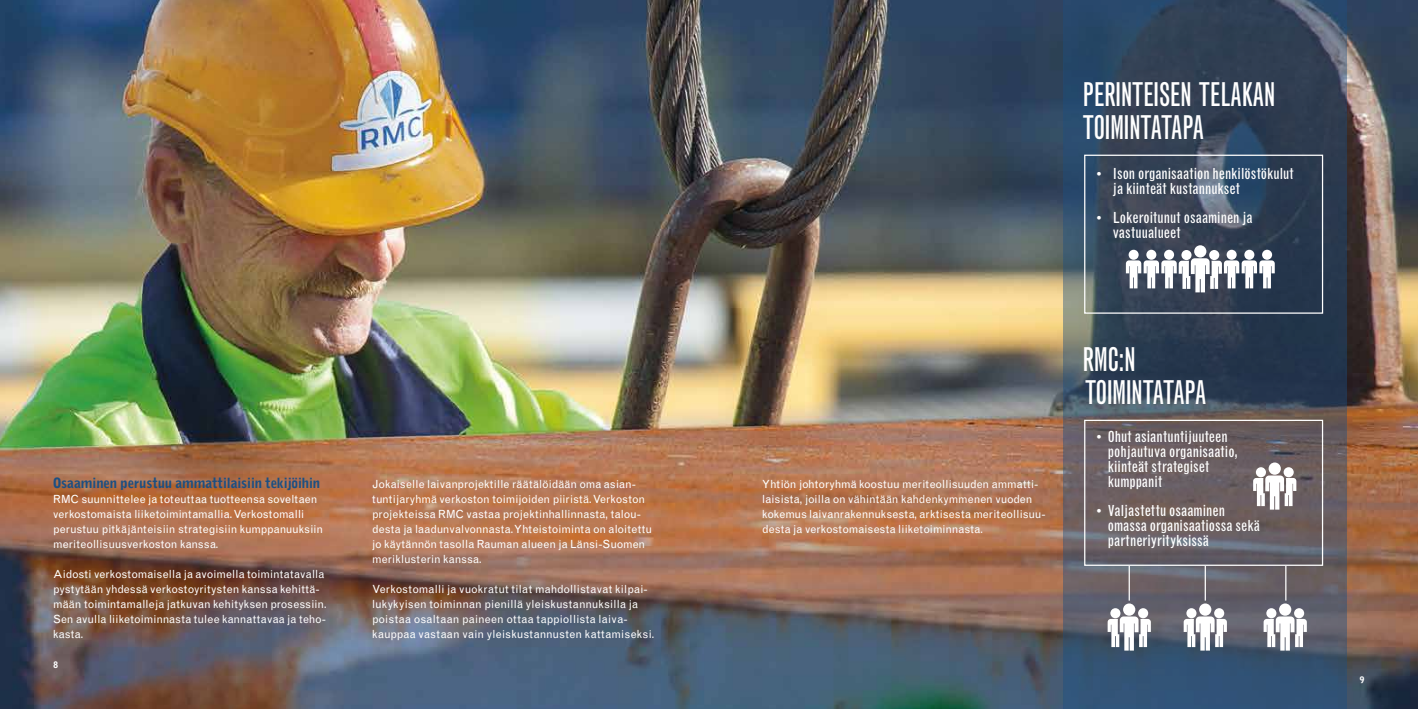
<style>
.page{position:relative;width:1418px;height:709px;background:#fff}
.page>*{position:absolute;margin:0;border:0;box-sizing:border-box;transform-origin:0 0}
.t1{font:32.5px/32.5px "Grotesque MT Std Extra Cond";color:#fff}
.t2{font:condensed 15px/15px "Grotesque MT Std";color:#fff}
.t3{font:900 13.75px "Grotesque MT Std";letter-spacing:-.02em;color:#1c4f82}
.t4{font:11.25px/15px "Grotesque MT Std";letter-spacing:.01em;color:#fff}
.t5{font:900 8.75px "Grotesque MT Std";color:#fff}
</style>
<div class="page">
<img style="left:0;top:0;width:1417px;height:709px">
<svg style="left:1063px;top:0;width:283px;height:709px;background:#434d5e"></svg>
<div style="left:1084px;top:155px;width:239px;height:159px;border:1px solid #fff"></div>
<div style="left:1084px;top:420px;width:239px;height:146px;border:1px solid #fff"></div>
<svg style="left:1253px;top:462px;width:43px;height:47px"></svg>
<svg style="left:1107px;top:603px;width:43px;height:47px"></svg>
<svg style="left:1183px;top:603px;width:43px;height:47px"></svg>
<svg style="left:1263px;top:603px;width:43px;height:47px"></svg>
<svg style="left:1125px;top:245px;width:149px;height:47px"></svg>
<hr style="left:1128px;top:566px;width:1px;height:34px;background:#fff">
<hr style="left:1204px;top:566px;width:1px;height:34px;background:#fff">
<hr style="left:1285px;top:566px;width:1px;height:34px;background:#fff">
<p class="t3" style="left:53px;top:475px;width:268px">Osaaminen perustuu ammattilaisiin tekijöihin</p>
<p class="t4" style="left:53px;top:492px;width:271px">RMC suunnittelee ja toteuttaa tuotteensa soveltaen verkostomaista liiketoimintamallia. Verkostomalli perustuu pitkäjänteisiin strategisiin kumppanuuksiin meriteollisuusverkoston kanssa.</p>
<p class="t4" style="left:53px;top:567px;width:275px">Aidosti verkostomaisella ja avoimella toimintatavalla pystytään yhdessä verkostoyritysten kanssa kehittä&shy;mään toimintamalleja jatkuvan kehityksen prosessiin.<br>Sen avulla liiketoiminnasta tulee kannattavaa ja teho&shy;kasta.</p>
<p class="t5" style="left:53px;top:660px;width:7px">8</p>
<p class="t4" style="left:372px;top:477px;width:281px">Jokaiselle laivanprojektille räätälöidään oma asian&shy;tuntijaryhmä verkoston toimijoiden piiristä. Verkoston projekteissa RMC vastaa projektinhallinnasta, talou&shy;desta ja laadunvalvonnasta. Yhteistoiminta on aloitettu jo käytännön tasolla Rauman alueen ja Länsi-Suomen meriklusterin kanssa.</p>
<p class="t4" style="left:372px;top:582px;width:284px">Verkostomalli ja vuokratut tilat mahdollistavat kilpai&shy;lukykyisen toiminnan pienillä yleiskustannuksilla ja poistaa osaltaan paineen ottaa tappiollista laiva&shy;kauppaa vastaan vain yleiskustannusten kattamiseksi.</p>
<h1 class="t1" style="left:1082px;top:78px;width:194px">PERINTEISEN TELAKAN<br>TOIMINTATAPA</h1>
<h2 class="t2" style="left:1112px;top:166px;width:183px;text-indent:-16px">• Ison organisaation henkilöstökulut ja kiinteät kustannukset</h2>
<h2 class="t2" style="left:1112px;top:210px;width:141px;text-indent:-16px">• Lokeroitunut osaaminen ja vastuualueet</h2>
<p class="t4" style="left:762px;top:477px;width:285px">Yhtiön johtoryhmä koostuu meriteollisuuden ammatti&shy;laisista, joilla on vähintään kahdenkymmenen vuoden kokemus laivanrakennuksesta, arktisesta meriteollisuu&shy;desta ja verkostomaisesta liiketoiminnasta.</p>
<h1 class="t1" style="left:1082px;top:343px;width:125px">RMC:N<br>TOIMINTATAPA</h1>
<h2 class="t2" style="left:1107px;top:429px;width:132px;text-indent:-11px">• Ohut asiantuntijuuteen pohjautuva organisaatio, kiinteät strategiset kumppanit</h2>
<h2 class="t2" style="left:1107px;top:504px;width:153px;text-indent:-11px">• Valjastettu osaaminen omassa organisaatiossa sekä partneriyrityksissä</h2>
<p class="t5" style="left:1359px;top:675px;width:7px">9</p>
</div>
